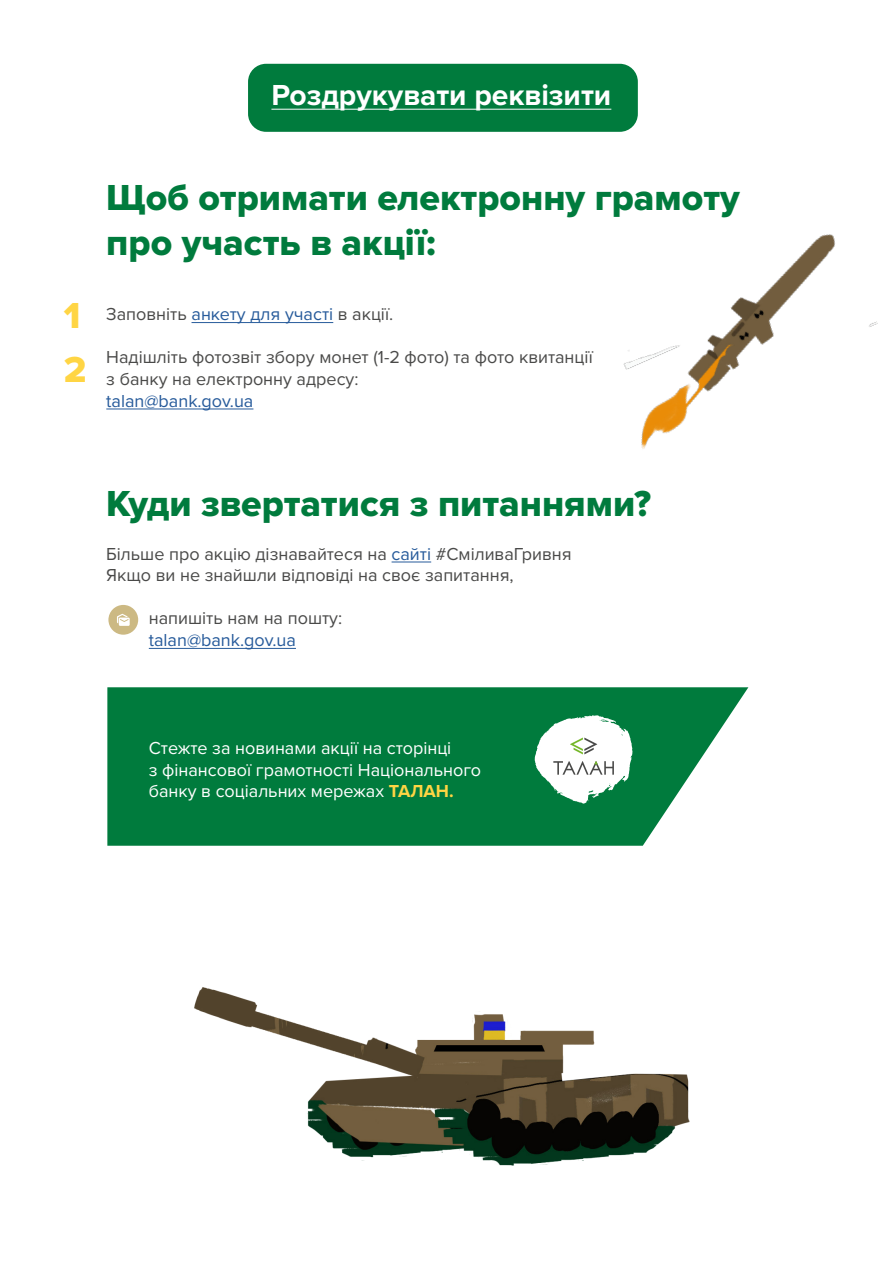
<style>
.page{position:relative;width:893px;height:1263px;background:#fff}
.page>*{position:absolute;margin:0;border:0;box-sizing:border-box;transform-origin:0 0}
.t1{font:37.5px/45px "Proxima Nova Extrabld";color:#007b3d}
.t2{font:37.5px/53.1px "Proxima Nova Extrabld";color:#ffd544}
.t3{font:700 30px "Proxima Nova";color:#fff}
.t4{font:18px/21.6px "Proxima Nova";color:#4a4a49}
.t5{font:18px/21.6px "Proxima Nova";color:#fff}
.t6{font:18px "Proxima Nova";color:#275b9b}
.s1{color:#275b9b}
.s2{font-weight:700;color:#ffd544}
</style>
<div class="page">
<img style="left:623px;top:234px;width:255px;height:215px">
<svg style="left:107px;top:687px;width:641px;height:159px;background:#17874f"></svg>
<hr style="left:192px;top:322px;width:141px;height:1px;background:#275b9b">
<hr style="left:106px;top:409px;width:147px;height:1px;background:#275b9b">
<hr style="left:392px;top:562px;width:39px;height:1px;background:#275b9b">
<hr style="left:149px;top:648px;width:147px;height:1px;background:#275b9b">
<img style="left:194px;top:987px;width:496px;height:179px">
<div style="left:108px;top:605px;width:30px;height:30px;background:#ccb983;border-radius:50%"></div>
<svg style="left:117px;top:614px;width:13px;height:12px"></svg>
<svg style="left:534px;top:715px;width:99px;height:89px"></svg>
<div style="left:248px;top:64px;width:390px;height:68px;background:#007b3d;border-radius:18px"></div>
<hr style="left:271px;top:109px;width:340px;height:1px;background:#fff">
<h2 class="t3" style="left:271px;top:77px;width:341px">Роздрукувати реквізити</h2>
<h1 class="t2" style="left:64px;top:291px;width:24px">1<br>2</h1>
<h1 class="t1" style="left:106px;top:177px;width:635px">Щоб отримати електронну грамоту про участь в акції:</h1>
<p class="t4" style="left:106px;top:304px;width:289px">Заповніть <span class="s1">анкету для участі</span> в акції.</p>
<p class="t4" style="left:106px;top:347px;width:488px">Надішліть фотозвіт збору монет (1-2 фото) та фото квитанції з банку на електронну адресу:</p>
<p class="t6" style="left:106px;top:390px;width:149px">talan@bank.gov.ua</p>
<h1 class="t1" style="left:106px;top:483px;width:546px">Куди звертатися з питаннями?</h1>
<p class="t4" style="left:106px;top:543px;width:467px">Більше про акцію дізнавайтеся на <span class="s1">сайті</span> #СміливаГривня<br>Якщо ви не знайшли відповіді на своє запитання,</p>
<p class="t4" style="left:149px;top:608px;width:195px">напишіть нам на пошту:</p>
<p class="t6" style="left:149px;top:629px;width:149px">talan@bank.gov.ua</p>
<p class="t5" style="left:149px;top:737px;width:334px">Стежте за новинами акції на сторінці<br>з фінансової грамотності Національного банку в соціальних мережах <span class="s2">ТАЛАН.</span></p>
</div>
